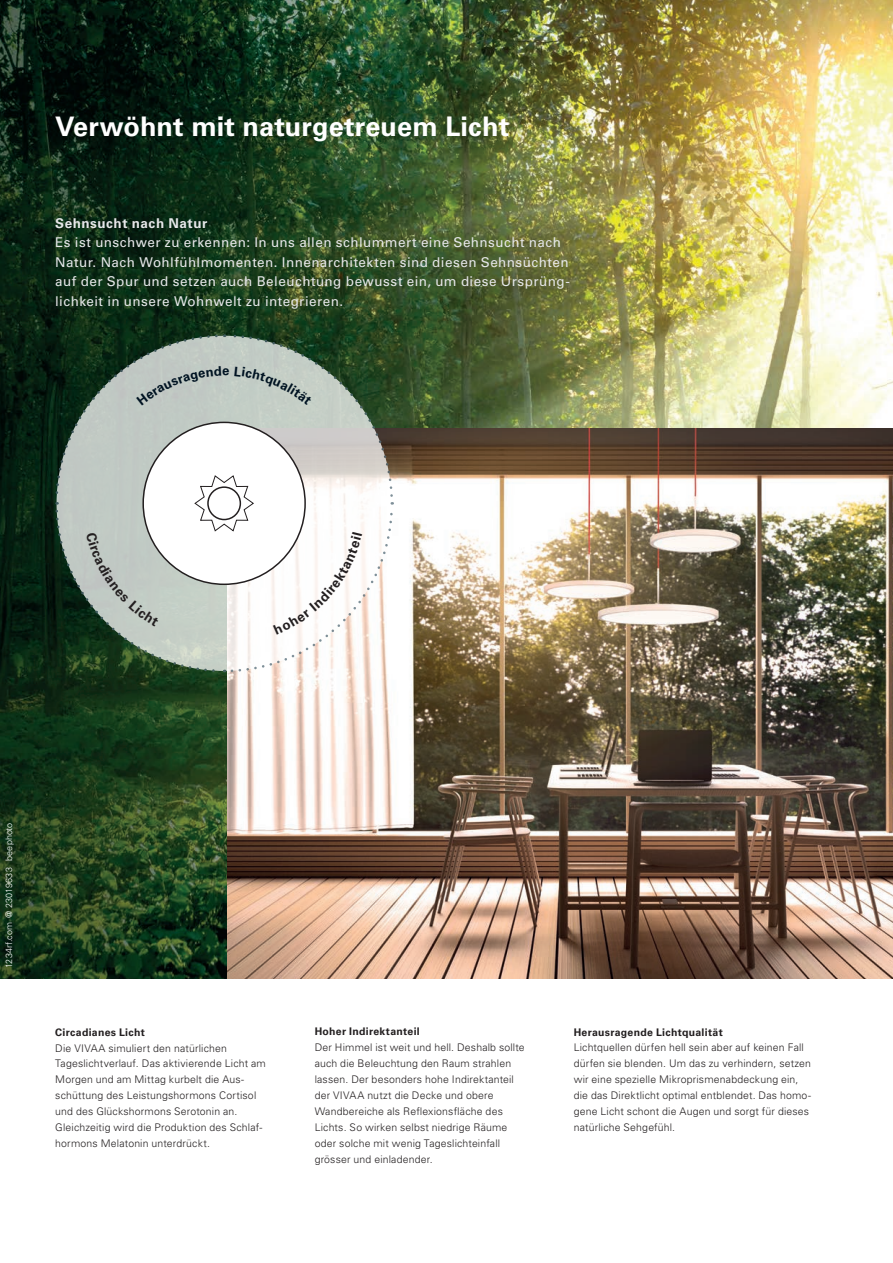
<style>
.page{position:relative;width:893px;height:1263px;background:#fff}
.page>*{position:absolute;margin:0;border:0;box-sizing:border-box;transform-origin:0 0}
.Headline_18pt{font:700 27px "Univers LT Pro 65";letter-spacing:.005em;color:#fff}
.DE_Copy_9_13_bold{font:13.5px/19.5px "Univers LT Pro 55 Roman";letter-spacing:.035em;color:#e6e7e9}
.DE_Copy_9_13_bold-2{font:700 13.5px "Univers LT Pro 65";letter-spacing:.035em;color:#e6e7e9}
.Einstieg_Grafik_Blau{font:300 10.5px/15.9px "Univers LT Pro 45";letter-spacing:.015em;color:#231f20}
.Einstieg_Grafik_Blau-2{font:700 10.5px "Univers LT Pro 65";letter-spacing:.03em;color:#231f20}
.Rückseite_Adressen{font:300 9px "Univers LT Pro 45";letter-spacing:.005em;color:#fff}
</style>
<div class="page">
<img style="left:0;top:0;width:893px;height:978px">
<img style="left:227px;top:428px;width:666px;height:550px">
<svg style="left:54px;top:333px;width:340px;height:340px"></svg>
<p class="Headline_18pt" style="left:55px;top:110px;width:455px">Verwöhnt mit naturgetreuem Licht</p>
<p class="DE_Copy_9_13_bold-2" style="left:55px;top:215px;width:154px">Sehnsucht nach Natur</p>
<p class="DE_Copy_9_13_bold" style="left:55px;top:233px;width:516px">Es ist unschwer zu erkennen: In uns allen schlummert eine Sehnsucht nach Natur. Nach Wohlfühlmomenten. Innenarchitekten sind diesen Sehnsüchten auf der Spur und setzen auch Beleuchtung bewusst ein, um diese Ursprüng&shy;lichkeit in unsere Wohnwelt zu integrieren.</p>
<p class="Rückseite_Adressen" style="left:3px;top:968px;width:147px;rotate:-90deg">1234rf.com @ 23019633 beephoto</p>
<p class="Einstieg_Grafik_Blau-2" style="left:55px;top:1025px;width:91px">Circadianes Licht</p>
<p class="Einstieg_Grafik_Blau" style="left:55px;top:1040px;width:212px">Die VIVAA simuliert den natürlichen Tageslichtverlauf. Das aktivierende Licht am Morgen und am Mittag kurbelt die Aus&shy;schüttung des Leistungshormons Cortisol und des Glückshormons Serotonin an.<br>Gleichzeitig wird die Produktion des Schlaf&shy;hormons Melatonin unterdrückt.</p>
<p class="Einstieg_Grafik_Blau-2" style="left:315px;top:1025px;width:107px">Hoher Indirektanteil</p>
<p class="Einstieg_Grafik_Blau" style="left:315px;top:1040px;width:212px">Der Himmel ist weit und hell. Deshalb sollte auch die Beleuchtung den Raum strahlen lassen. Der besonders hohe Indirektanteil der VIVAA nutzt die Decke und obere Wandbereiche als Reflexionsfläche des Lichts. So wirken selbst niedrige Räume oder solche mit wenig Tageslichteinfall grösser und einladender.</p>
<p class="Einstieg_Grafik_Blau-2" style="left:574px;top:1025px;width:151px">Herausragende Lichtqualität</p>
<p class="Einstieg_Grafik_Blau" style="left:574px;top:1040px;width:239px">Lichtquellen dürfen hell sein aber auf keinen Fall dürfen sie blenden. Um das zu verhindern, setzen wir eine spezielle Mikroprismenabdeckung ein, die das Direktlicht optimal entblendet. Das homo&shy;gene Licht schont die Augen und sorgt für dieses natürliche Sehgefühl.</p>
</div>
